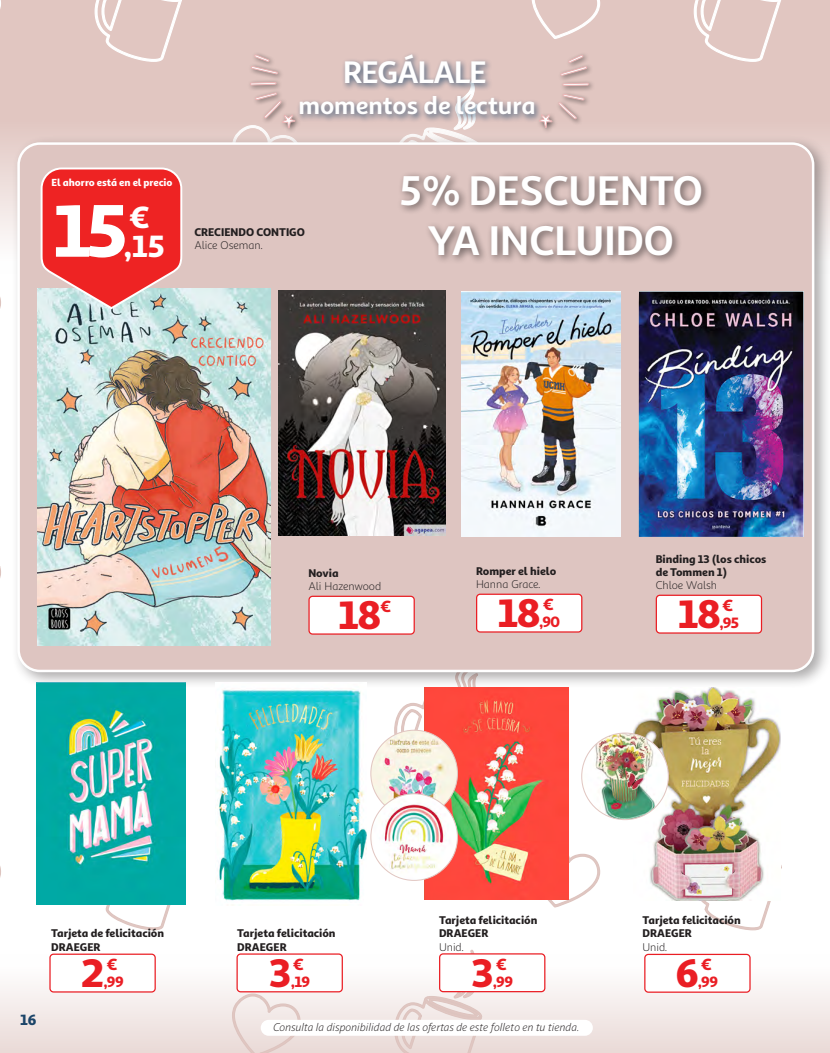
<style>
.page{position:relative;width:830px;height:1053px;background:#fff}
.page>*{position:absolute;margin:0;border:0;box-sizing:border-box;transform-origin:0 0}
.t1{font:900 74.62px "Sana Sans Alt";color:#fff}
.t2{font:700 41.5px "Sana Sans Alt";color:#fff}
.t3{font:900 40px "Sana Sans Alt";color:#ea1e24}
.t4{font:700 31.25px "Sana Sans Alt";letter-spacing:-.03em;color:#fff}
.t5{font:900 30.88px "Sana Sans Alt";color:#fff}
.t6{font:700 25px "Sana Sans Alt";letter-spacing:-.005em;color:#fff}
.t7{font:900 16.25px "Sana Sans Alt";color:#ea1e24}
.t8{font:900 15px "Sana Sans Alt";letter-spacing:-.03em;color:#ea1e24}
.t9{font:900 15px "Sana Sans Alt";color:#1c4569}
.Descriptivo_NORMAL{font:900 11.25px/13.1px "Sana Sans Alt";color:#231f20}
.t10{font:italic 11.25px "Sana Sans Alt";color:#231f20}
.t11{font:11.25px "Sana Sans Alt";letter-spacing:-.005em;color:#231f20}
.t12{font:900 10.25px "Sana Sans Alt";color:#fff}
.s1{font-weight:400}
</style>
<div class="page">
<div style="left:0;top:954px;width:829px;height:98px;background:linear-gradient(to bottom,#fff,#eadbd8)"></div>
<svg style="left:0;top:297px;width:1px;height:12px"></svg>
<svg style="left:231px;top:992px;width:70px;height:60px;background:#eee0dd"></svg>
<svg style="left:94px;top:904px;width:89px;height:26px"></svg>
<svg style="left:0;top:866px;width:1px;height:12px"></svg>
<svg style="left:0;top:566px;width:1px;height:12px"></svg>
<svg style="left:692px;top:865px;width:90px;height:65px"></svg>
<svg style="left:393px;top:949px;width:89px;height:103px"></svg>
<svg style="left:530px;top:843px;width:70px;height:65px"></svg>
<svg style="left:394px;top:701px;width:30px;height:33px"></svg>
<div style="left:0;top:0;width:829px;height:273px;background:#e1c6c1"></div>
<svg style="left:94px;top:0;width:88px;height:62px"></svg>
<svg style="left:693px;top:0;width:88px;height:62px"></svg>
<div style="left:296px;top:51px;width:246px;height:72px;background:#1c4569;opacity:.75"></div>
<svg style="left:393px;top:0;width:207px;height:135px"></svg>
<div style="left:247px;top:51px;width:54px;height:83px;background:#231f20;opacity:.75"></div>
<svg style="left:249px;top:82px;width:27px;height:3px"></svg>
<svg style="left:250px;top:54px;width:28px;height:21px"></svg>
<svg style="left:235px;top:92px;width:66px;height:43px"></svg>
<div style="left:11px;top:135px;width:818px;height:553px;background:#231f20;opacity:.38"></div>
<div style="left:19px;top:144px;width:793px;height:527px;background:#dec5c1;border-radius:21px"></div>
<div style="left:397px;top:171px;width:313px;height:94px;background:#231f20;opacity:.64"></div>
<div style="left:260px;top:1019px;width:332px;height:16px;background:#fff;border-radius:8px"></div>
<img style="left:36px;top:682px;width:150px;height:222px">
<div style="left:50px;top:954px;width:105px;height:37px;background:#fff;border-radius:4px"></div>
<div style="left:49px;top:953px;width:107px;height:39px;border:1px solid #ea1e24;border-radius:4px"></div>
<img style="left:215px;top:682px;width:151px;height:219px">
<div style="left:237px;top:953px;width:105px;height:38px;background:#fff;border-radius:4px"></div>
<div style="left:236px;top:953px;width:107px;height:39px;border:1px solid #ea1e24;border-radius:4px"></div>
<img style="left:424px;top:687px;width:144px;height:212px">
<div style="left:439px;top:953px;width:105px;height:38px;background:#fff;border-radius:4px"></div>
<div style="left:439px;top:953px;width:106px;height:39px;border:1px solid #ea1e24;border-radius:4px"></div>
<img style="left:370px;top:730px;width:87px;height:86px;border-radius:43px">
<img style="left:370px;top:793px;width:87px;height:87px;border-radius:43px">
<img style="left:633px;top:687px;width:147px;height:213px">
<div style="left:644px;top:954px;width:105px;height:38px;background:#fff;border-radius:4px"></div>
<div style="left:644px;top:953px;width:106px;height:39px;border:1px solid #ea1e24;border-radius:4px"></div>
<img style="left:581px;top:733px;width:87px;height:86px">
<img style="left:638px;top:291px;width:164px;height:246px">
<div style="left:656px;top:595px;width:105px;height:38px;background:#fff;border-radius:4px"></div>
<div style="left:655px;top:594px;width:106px;height:39px;border:1px solid #ea1e24;border-radius:4px"></div>
<img style="left:38px;top:288px;width:232px;height:358px">
<img style="left:278px;top:291px;width:167px;height:244px">
<div style="left:309px;top:596px;width:105px;height:38px;background:#fff;border-radius:4px"></div>
<div style="left:308px;top:595px;width:106px;height:39px;border:1px solid #ea1e24;border-radius:4px"></div>
<img style="left:461px;top:291px;width:159px;height:245px">
<div style="left:476px;top:594px;width:105px;height:38px;background:#fff;border-radius:4px"></div>
<div style="left:476px;top:593px;width:106px;height:39px;border:1px solid #ea1e24;border-radius:4px"></div>
<svg style="left:40px;top:167px;width:143px;height:195px;background:#dc6f6d"></svg>
<h3 class="t4" style="left:343px;top:53px;width:145px">REGÁLALE</h3>
<h3 class="t6" style="left:298px;top:90px;width:239px">momentos de lectura</h3>
<p class="t12" style="left:51px;top:174px;width:123px">El ahorro está en el precio</p>
<h1 class="t1" style="left:53px;top:171px;width:77px">15</h1>
<h3 class="t5" style="left:129px;top:192px;width:22px">€</h3>
<h3 class="t5" style="left:123px;top:221px;width:43px">,15</h3>
<p class="Descriptivo_NORMAL" style="left:194px;top:224px;width:112px">CRECIENDO CONTIGO<br><span class="s1">Alice Oseman.</span></p>
<p class="t2" style="left:399px;top:164px;width:305px">5% DESCUENTO</p>
<p class="t2" style="left:427px;top:214px;width:247px">YA INCLUIDO</p>
<p class="Descriptivo_NORMAL" style="left:308px;top:565px;width:32px">Novia</p>
<p class="t11" style="left:308px;top:578px;width:74px">Ali Hazenwood</p>
<h3 class="t3" style="left:338px;top:583px;width:44px">18</h3>
<h3 class="t7" style="left:380px;top:593px;width:12px">€</h3>
<p class="Descriptivo_NORMAL" style="left:476px;top:563px;width:82px">Romper el hielo</p>
<p class="t11" style="left:476px;top:576px;width:66px">Hanna Grace.</p>
<h3 class="t3" style="left:497px;top:581px;width:44px">18</h3>
<h3 class="t7" style="left:542px;top:591px;width:12px">€</h3>
<h3 class="t8" style="left:538px;top:609px;width:23px">, 90</h3>
<p class="Descriptivo_NORMAL" style="left:655px;top:551px;width:112px">Binding 13 (los chicos de Tommen 1)</p>
<p class="t11" style="left:655px;top:577px;width:63px">Chloe Walsh</p>
<h3 class="t3" style="left:677px;top:582px;width:44px">18</h3>
<h3 class="t7" style="left:721px;top:592px;width:12px">€</h3>
<h3 class="t8" style="left:719px;top:610px;width:21px">, 95</h3>
<h3 class="t9" style="left:20px;top:1008px;width:18px">16</h3>
<p class="Descriptivo_NORMAL" style="left:51px;top:925px;width:114px">Tarjeta de felicitación<br>DRAEGER</p>
<h3 class="t3" style="left:80px;top:941px;width:26px">2</h3>
<h3 class="t7" style="left:106px;top:951px;width:12px">€</h3>
<h3 class="t8" style="left:103px;top:969px;width:22px">, 99</h3>
<p class="Descriptivo_NORMAL" style="left:237px;top:925px;width:100px">Tarjeta felicitación<br>DRAEGER</p>
<h3 class="t3" style="left:268px;top:940px;width:25px">3</h3>
<h3 class="t7" style="left:293px;top:951px;width:12px">€</h3>
<h3 class="t8" style="left:290px;top:969px;width:21px">, 19</h3>
<p class="Descriptivo_NORMAL" style="left:439px;top:912px;width:100px">Tarjeta felicitación<br>DRAEGER</p>
<p class="t11" style="left:439px;top:938px;width:26px">Unid.</p>
<h3 class="t3" style="left:470px;top:940px;width:25px">3</h3>
<h3 class="t7" style="left:495px;top:951px;width:12px">€</h3>
<h3 class="t8" style="left:492px;top:969px;width:22px">, 99</h3>
<p class="Descriptivo_NORMAL" style="left:642px;top:912px;width:100px">Tarjeta felicitación<br>DRAEGER</p>
<p class="t11" style="left:642px;top:938px;width:26px">Unid.</p>
<h3 class="t3" style="left:675px;top:941px;width:25px">6</h3>
<h3 class="t7" style="left:700px;top:951px;width:12px">€</h3>
<h3 class="t8" style="left:697px;top:969px;width:22px">, 99</h3>
<p class="t10" style="left:273px;top:1019px;width:307px">Consulta la disponibilidad de las ofertas de este folleto en tu tienda.</p>
</div>
